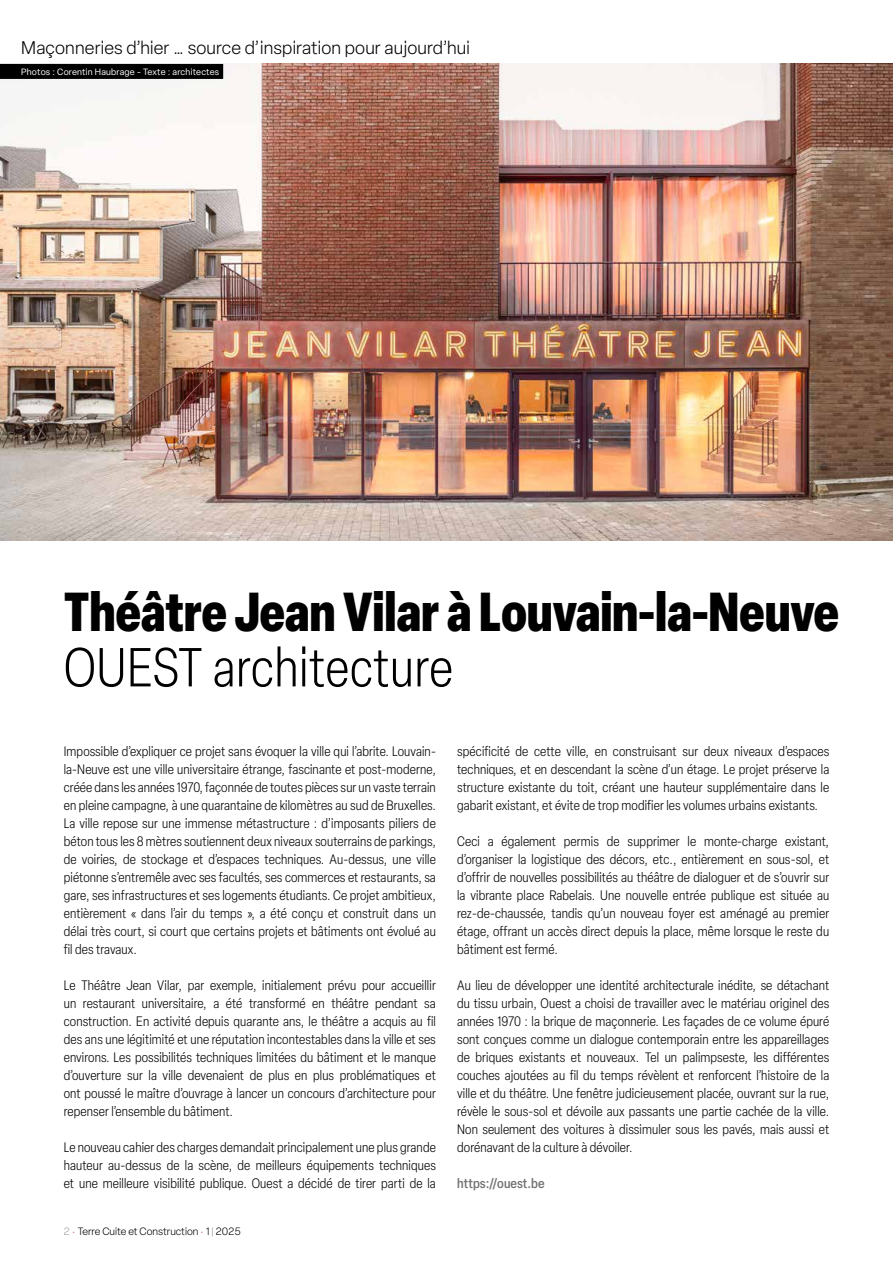
<style>
.page{position:relative;width:893px;height:1263px;background:#fff}
.page>*{position:absolute;margin:0;border:0;box-sizing:border-box;transform-origin:0 0}
.t1{font:900 condensed 54px "Elza";letter-spacing:-.005em;color:#000;scale:.9 1}
.t2{font:300 condensed 54px "Elza";letter-spacing:.015em;color:#000;scale:.96 1}
.t3{font:300 18px "Elza";letter-spacing:.01em;color:#000}
.t4{font:300 condensed 13.5px/18px "Elza";letter-spacing:.01em;color:#000;text-align:justify}
.t5{font:500 condensed 13.5px "Elza";letter-spacing:.005em;color:#6f7070}
.t6{font:300 10.5px "Elza";color:#000}
.t7{font:9px "Elza";letter-spacing:.025em;color:#fff}
.s1{color:#9d9e9e}
.s2{color:#e7000e}
</style>
<div class="page">
<img style="left:0;top:64px;width:893px;height:476px">
<div style="left:0;top:64px;width:223px;height:15px;background:#000"></div>
<h2 class="t3" style="left:21px;top:36px;width:450px">Maçonneries d’hier … source d’inspiration pour aujourd’hui</h2>
<p class="t7" style="left:21px;top:65px;width:199px">Photos : Corentin Haubrage - Texte : architectes</p>
<h1 class="t1" style="left:64px;top:573px;width:863px">Théâtre Jean Vilar à Louvain-la-Neuve</h1>
<h1 class="t2" style="left:64px;top:633px;width:407px">OUEST architecture</h1>
<p class="t4" style="left:64px;top:742px;width:374px">Impossible d’expliquer ce projet sans évoquer la ville qui l’abrite. Louvain&shy;la-Neuve est une ville universitaire étrange, fascinante et post-moderne, créée dans les années 1970, façonnée de toutes pièces sur un vaste terrain en pleine campagne, à une quarantaine de kilomètres au sud de Bruxelles.<br>La ville repose sur une immense métastructure : d’imposants piliers de béton tous les 8 mètres soutiennent deux niveaux souterrains de parkings, de voiries, de stockage et d’espaces techniques. Au-dessus, une ville piétonne s’entremêle avec ses facultés, ses commerces et restaurants, sa gare, ses infrastructures et ses logements étudiants. Ce projet ambitieux, entièrement « dans l’air du temps », a été conçu et construit dans un délai très court, si court que certains projets et bâtiments ont évolué au fil des travaux.</p>
<p class="t4" style="left:64px;top:976px;width:374px">Le Théâtre Jean Vilar, par exemple, initialement prévu pour accueillir un restaurant universitaire, a été transformé en théâtre pendant sa construction. En activité depuis quarante ans, le théâtre a acquis au fil des ans une légitimité et une réputation incontestables dans la ville et ses environs. Les possibilités techniques limitées du bâtiment et le manque d’ouverture sur la ville devenaient de plus en plus problématiques et ont poussé le maître d’ouvrage à lancer un concours d’architecture pour repenser l’ensemble du bâtiment.</p>
<p class="t4" style="left:64px;top:1138px;width:374px">Le nouveau cahier des charges demandait principalement une plus grande hauteur au-dessus de la scène, de meilleurs équipements techniques et une meilleure visibilité publique. Ouest a décidé de tirer parti de la</p>
<p class="t6" style="left:64px;top:1224px;width:178px"><span class="s1">2</span> <span class="s2">·</span> Terre Cuite et Construction <span class="s2">·</span> 1<span class="s1">|</span> 2025</p>
<p class="t4" style="left:457px;top:742px;width:374px">spécificité de cette ville, en construisant sur deux niveaux d’espaces techniques, et en descendant la scène d’un étage. Le projet préserve la structure existante du toit, créant une hauteur supplémentaire dans le gabarit existant, et évite de trop modifier les volumes urbains existants.</p>
<p class="t4" style="left:457px;top:832px;width:374px">Ceci a également permis de supprimer le monte-charge existant, d’organiser la logistique des décors, etc., entièrement en sous-sol, et d’offrir de nouvelles possibilités au théâtre de dialoguer et de s’ouvrir sur la vibrante place Rabelais. Une nouvelle entrée publique est située au rez-de-chaussée, tandis qu’un nouveau foyer est aménagé au premier étage, offrant un accès direct depuis la place, même lorsque le reste du bâtiment est fermé.</p>
<p class="t4" style="left:457px;top:976px;width:374px">Au lieu de développer une identité architecturale inédite, se détachant du tissu urbain, Ouest a choisi de travailler avec le matériau originel des années 1970 : la brique de maçonnerie. Les façades de ce volume épuré sont conçues comme un dialogue contemporain entre les appareillages de briques existants et nouveaux. Tel un palimpseste, les différentes couches ajoutées au fil du temps révèlent et renforcent l’histoire de la ville et du théâtre. Une fenêtre judicieusement placée, ouvrant sur la rue, révèle le sous-sol et dévoile aux passants une partie cachée de la ville.<br>Non seulement des voitures à dissimuler sous les pavés, mais aussi et dorénavant de la culture à dévoiler.</p>
<p class="t5" style="left:457px;top:1174px;width:89px">https://ouest.be</p>
</div>
